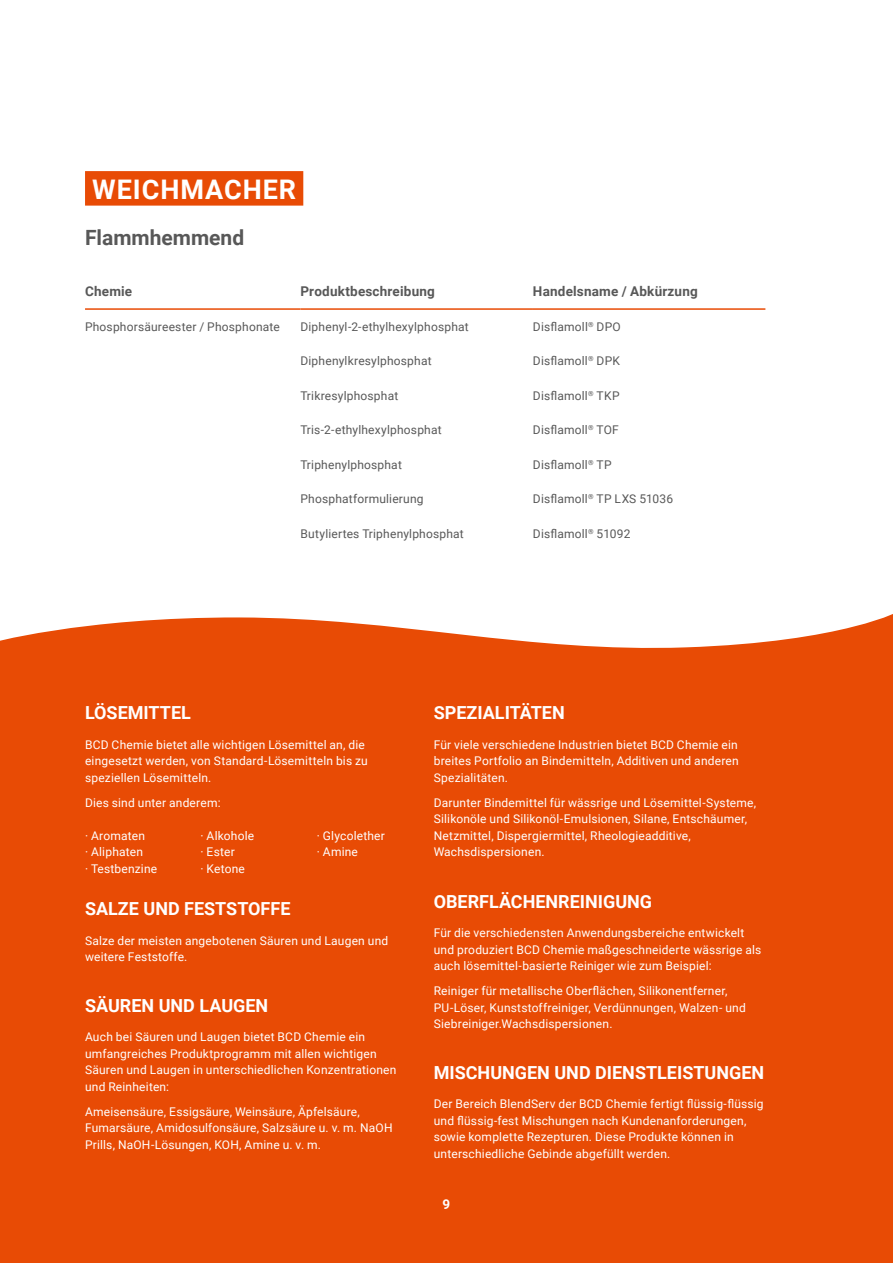
<style>
.page{position:relative;width:893px;height:1263px;background:#fff}
.page>*{position:absolute;margin:0;border:0;box-sizing:border-box;transform-origin:0 0}
.t1{font:700 27px "Roboto";letter-spacing:.035em;color:#fff}
.t2{font:700 21px "Roboto";color:#585858}
.t3{font:700 18px "Roboto";color:#fff}
.t4{font:700 13.5px "Roboto";letter-spacing:.015em;color:#585858}
.t5{font:700 13.5px "Roboto";color:#fff}
.t6{font:12px/16.5px "Roboto";letter-spacing:.015em;color:#fff}
.t7{font:12px "Roboto";letter-spacing:.015em;color:#585858}
</style>
<div class="page">
<div style="left:0;top:663px;width:893px;height:600px;background:#e84b05"></div>
<svg style="left:127px;top:614px;width:766px;height:8px"></svg>
<svg style="left:0;top:622px;width:893px;height:41px;fill:#e84b05"></svg>
<hr style="left:85px;top:308px;width:215px;height:2px;background:#e84b05">
<hr style="left:300px;top:308px;width:233px;height:2px;background:#e84b05">
<hr style="left:533px;top:308px;width:232px;height:2px;background:#e84b05">
<div style="left:85px;top:171px;width:218px;height:35px;background:#e84b05"></div>
<h1 class="t1" style="left:92px;top:170px;width:205px">WEICHMACHER</h1>
<h2 class="t2" style="left:85px;top:223px;width:161px">Flammhemmend</h2>
<p class="t4" style="left:85px;top:282px;width:49px">Chemie</p>
<p class="t4" style="left:300px;top:282px;width:136px">Produktbeschreibung</p>
<p class="t4" style="left:533px;top:282px;width:166px">Handelsname / Abkürzung</p>
<p class="t7" style="left:85px;top:318px;width:196px">Phosphorsäureester / Phosphonate</p>
<p class="t7" style="left:300px;top:318px;width:170px">Diphenyl-2-ethylhexylphosphat</p>
<p class="t7" style="left:533px;top:318px;width:89px">Disflamoll<sup>®</sup> DPO</p>
<p class="t7" style="left:300px;top:353px;width:133px">Diphenylkresylphosphat</p>
<p class="t7" style="left:533px;top:353px;width:89px">Disflamoll<sup>®</sup> DPK</p>
<p class="t7" style="left:300px;top:387px;width:99px">Trikresylphosphat</p>
<p class="t7" style="left:533px;top:387px;width:88px">Disflamoll<sup>®</sup> TKP</p>
<p class="t7" style="left:300px;top:422px;width:143px">Tris-2-ethylhexylphosphat</p>
<p class="t7" style="left:533px;top:422px;width:87px">Disflamoll<sup>®</sup> TOF</p>
<p class="t7" style="left:300px;top:456px;width:103px">Triphenylphosphat</p>
<p class="t7" style="left:533px;top:456px;width:80px">Disflamoll<sup>®</sup> TP</p>
<p class="t7" style="left:300px;top:491px;width:125px">Phosphatformulierung</p>
<p class="t7" style="left:533px;top:491px;width:142px">Disflamoll<sup>®</sup> TP LXS 51036</p>
<p class="t7" style="left:300px;top:525px;width:165px">Butyliertes Triphenylphosphat</p>
<p class="t7" style="left:533px;top:525px;width:99px">Disflamoll<sup>®</sup> 51092</p>
<h3 class="t3" style="left:85px;top:700px;width:107px">LÖSEMITTEL</h3>
<p class="t6" style="left:85px;top:735px;width:284px">BCD Chemie bietet alle wichtigen Lösemittel an, die eingesetzt werden, von Standard-Lösemitteln bis zu speziellen Lösemitteln.</p>
<p class="t6" style="left:85px;top:793px;width:137px">Dies sind unter anderem:</p>
<p class="t6" style="left:85px;top:827px;width:74px">· Aromaten<br>· Aliphaten<br>· Testbenzine</p>
<p class="t6" style="left:201px;top:827px;width:55px">· Alkohole · Ester<br>· Ketone</p>
<p class="t6" style="left:317px;top:827px;width:70px">· Glycolether · Amine</p>
<h3 class="t3" style="left:85px;top:896px;width:207px">SALZE UND FESTSTOFFE</h3>
<p class="t6" style="left:85px;top:931px;width:305px">Salze der meisten angebotenen Säuren und Laugen und weitere Feststoffe.</p>
<h3 class="t3" style="left:85px;top:993px;width:185px">SÄUREN UND LAUGEN</h3>
<p class="t6" style="left:85px;top:1028px;width:313px">Auch bei Säuren und Laugen bietet BCD Chemie ein umfangreiches Produktprogramm mit allen wichtigen Säuren und Laugen in unterschiedlichen Konzentrationen und Reinheiten:</p>
<p class="t6" style="left:85px;top:1103px;width:309px">Ameisensäure, Essigsäure, Weinsäure, Äpfelsäure,<br>Fumarsäure, Amidosulfonsäure, Salzsäure u. v. m. NaOH<br>Prills, NaOH-Lösungen, KOH, Amine u. v. m.</p>
<h3 class="t3" style="left:434px;top:700px;width:133px">SPEZIALITÄTEN</h3>
<p class="t6" style="left:434px;top:735px;width:307px;text-align:justify">Für viele verschiedene Industrien bietet BCD Chemie ein breites Portfolio an Bindemitteln, Additiven und anderen Spezialitäten.</p>
<p class="t6" style="left:434px;top:793px;width:324px">Darunter Bindemittel für wässrige und Lösemittel-Systeme, Silikonöle und Silikonöl-Emulsionen, Silane, Entschäumer, Netzmittel, Dispergiermittel, Rheologieadditive, Wachsdispersionen.</p>
<h3 class="t3" style="left:434px;top:889px;width:220px">OBERFLÄCHENREINIGUNG</h3>
<p class="t6" style="left:434px;top:924px;width:329px">Für die verschiedensten Anwendungsbereiche entwickelt und produziert BCD Chemie maßgeschneiderte wässrige als auch lösemittel-basierte Reiniger wie zum Beispiel:</p>
<p class="t6" style="left:434px;top:982px;width:314px">Reiniger für metallische Oberflächen, Silikonentferner,<br>PU-Löser, Kunststoffreiniger, Verdünnungen, Walzen- und<br>Siebreiniger.Wachsdispersionen.</p>
<h3 class="t3" style="left:434px;top:1060px;width:332px">MISCHUNGEN UND DIENSTLEISTUNGEN</h3>
<p class="t6" style="left:434px;top:1095px;width:331px">Der Bereich BlendServ der BCD Chemie fertigt flüssig-flüssig und flüssig-fest Mischungen nach Kundenanforderungen, sowie komplette Rezepturen. Diese Produkte können in unterschiedliche Gebinde abgefüllt werden.</p>
<p class="t5" style="left:443px;top:1195px;width:9px">9</p>
</div>
